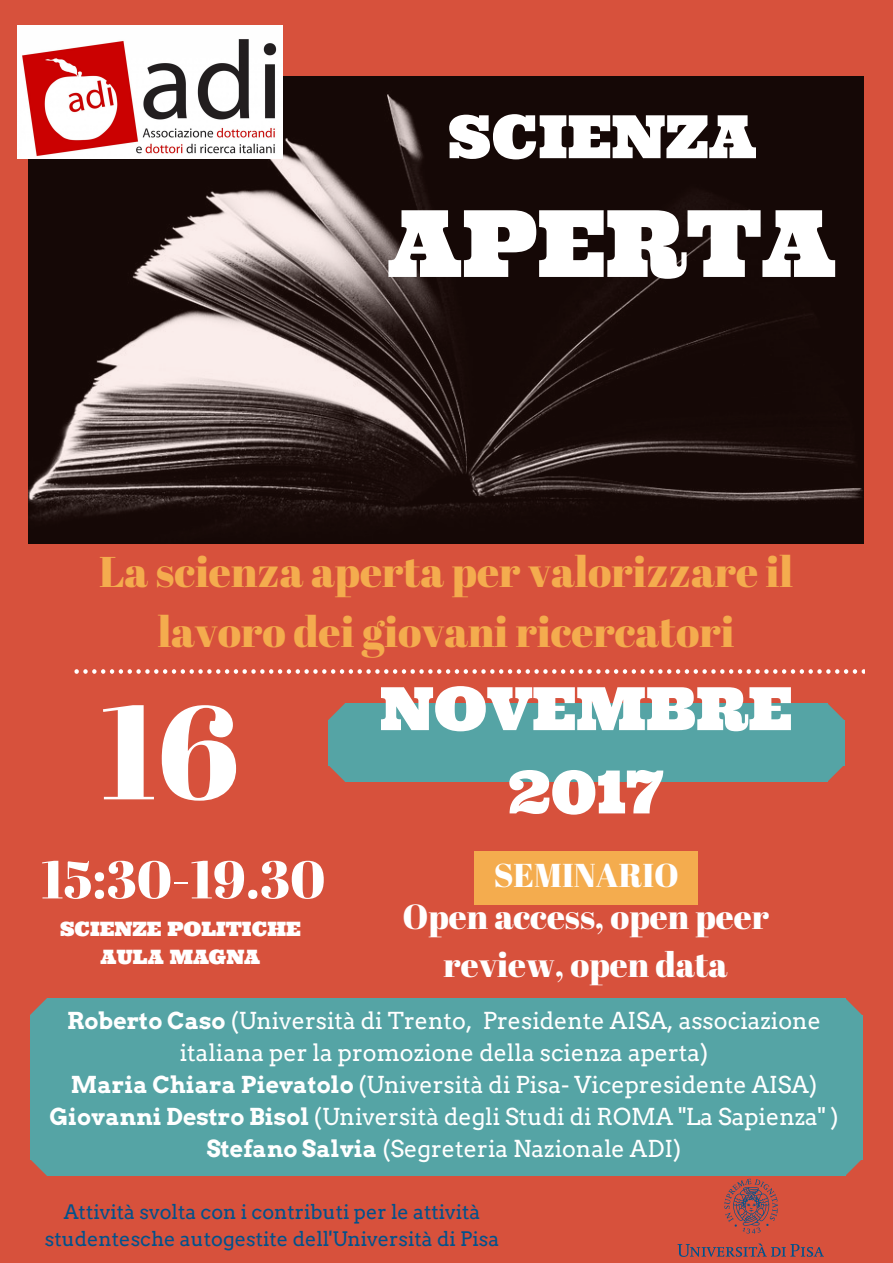
<style>
.page{position:relative;width:893px;height:1263px;background:#d7513c}
.page>*{position:absolute;margin:0;border:0;box-sizing:border-box;transform-origin:0 0}
.t1{font:132.45px "Abril Fatface";color:#fff}
.t2{font:92.7px "Ultra";color:#fff}
.t3{font:59.62px/83.3px "Ultra";color:#fff;text-align:center}
.t4{font:52.95px "Abril Fatface";color:#fff}
.t5{font:42.97px/59.7px "Abril Fatface";color:#f4ac4e;text-align:center}
.t6{font:34.8px/48.4px "Abril Fatface";color:#fff;text-align:center}
.t7{font:33px "Abril Fatface";color:#fff}
.t8{font:23.17px/32.1px "Arvo";color:#fff;text-align:center}
.t9{font:19.88px/27.6px "Arvo";color:#00518c;text-align:center}
.t10{font:19.88px/27.6px "Ultra";color:#fff;text-align:center}
.s1{font-weight:700}
</style>
<div class="page">
<svg style="left:677px;top:1243px;width:147px;height:14px"></svg>
<svg style="left:724px;top:1179px;width:54px;height:55px"></svg>
<svg style="left:828px;top:765px;width:17px;height:16px"></svg>
<svg style="left:328px;top:765px;width:17px;height:17px"></svg>
<div style="left:345px;top:764px;width:483px;height:18px;background:#55a4a5"></div>
<div style="left:827px;top:720px;width:18px;height:45px;background:#55a4a5"></div>
<div style="left:345px;top:703px;width:483px;height:17px;background:#55a4a5"></div>
<div style="left:328px;top:720px;width:17px;height:45px;background:#55a4a5"></div>
<div style="left:345px;top:720px;width:483px;height:45px;background:#55a4a5"></div>
<svg style="left:328px;top:703px;width:17px;height:17px"></svg>
<svg style="left:828px;top:704px;width:16px;height:16px"></svg>
<svg style="left:74px;top:669px;width:790px;height:5px"></svg>
<div style="left:474px;top:851px;width:224px;height:53px;background:#f4ac4e"></div>
<svg style="left:845px;top:1159px;width:17px;height:17px"></svg>
<svg style="left:30px;top:1159px;width:17px;height:17px"></svg>
<div style="left:47px;top:1159px;width:798px;height:17px;background:#55a4a5"></div>
<div style="left:845px;top:1014px;width:17px;height:145px;background:#55a4a5"></div>
<div style="left:47px;top:998px;width:798px;height:17px;background:#55a4a5"></div>
<div style="left:30px;top:1014px;width:17px;height:145px;background:#55a4a5"></div>
<div style="left:47px;top:1014px;width:798px;height:145px;background:#55a4a5"></div>
<svg style="left:30px;top:998px;width:17px;height:17px"></svg>
<svg style="left:845px;top:998px;width:17px;height:17px"></svg>
<img style="left:29px;top:77px;width:835px;height:467px">
<img style="left:17px;top:25px;width:265px;height:133px">
<h3 class="t3" style="left:448px;top:95px;width:310px">SCIENZA</h3>
<h2 class="t2" style="left:387px;top:183px;width:450px">APERTA</h2>
<h3 class="t5" style="left:99px;top:541px;width:696px">La scienza aperta per valorizzare il lavoro dei giovani ricercatori</h3>
<h1 class="t1" style="left:101px;top:659px;width:139px">16</h1>
<h3 class="t4" style="left:41px;top:842px;width:286px">15:30-19.30</h3>
<p class="t10" style="left:60px;top:915px;width:242px">SCIENZE POLITICHE<br>AULA MAGNA</p>
<h3 class="t3" style="left:380px;top:666px;width:414px">NOVEMBRE<br>2017</h3>
<h3 class="t7" style="left:494px;top:852px;width:186px">SEMINARIO</h3>
<h3 class="t6" style="left:402px;top:891px;width:368px">Open access, open peer review, open data</h3>
<p class="t8" style="left:50px;top:1005px;width:790px"><span class="s1">Roberto Caso</span> (Università di Trento, Presidente AISA, associazione italiana per la promozione della scienza aperta)<br><span class="s1">Maria Chiara Pievatolo</span> (Università di Pisa- Vicepresidente AISA)<br><span class="s1">Giovanni Destro Bisol</span> (Università degli Studi di ROMA "La Sapienza" )<br><span class="s1">Stefano Salvia</span> (Segreteria Nazionale ADI)</p>
<p class="t9" style="left:45px;top:1198px;width:456px">Attività svolta con i contributi per le attività studentesche autogestite dell'Università di Pisa</p>
</div>
